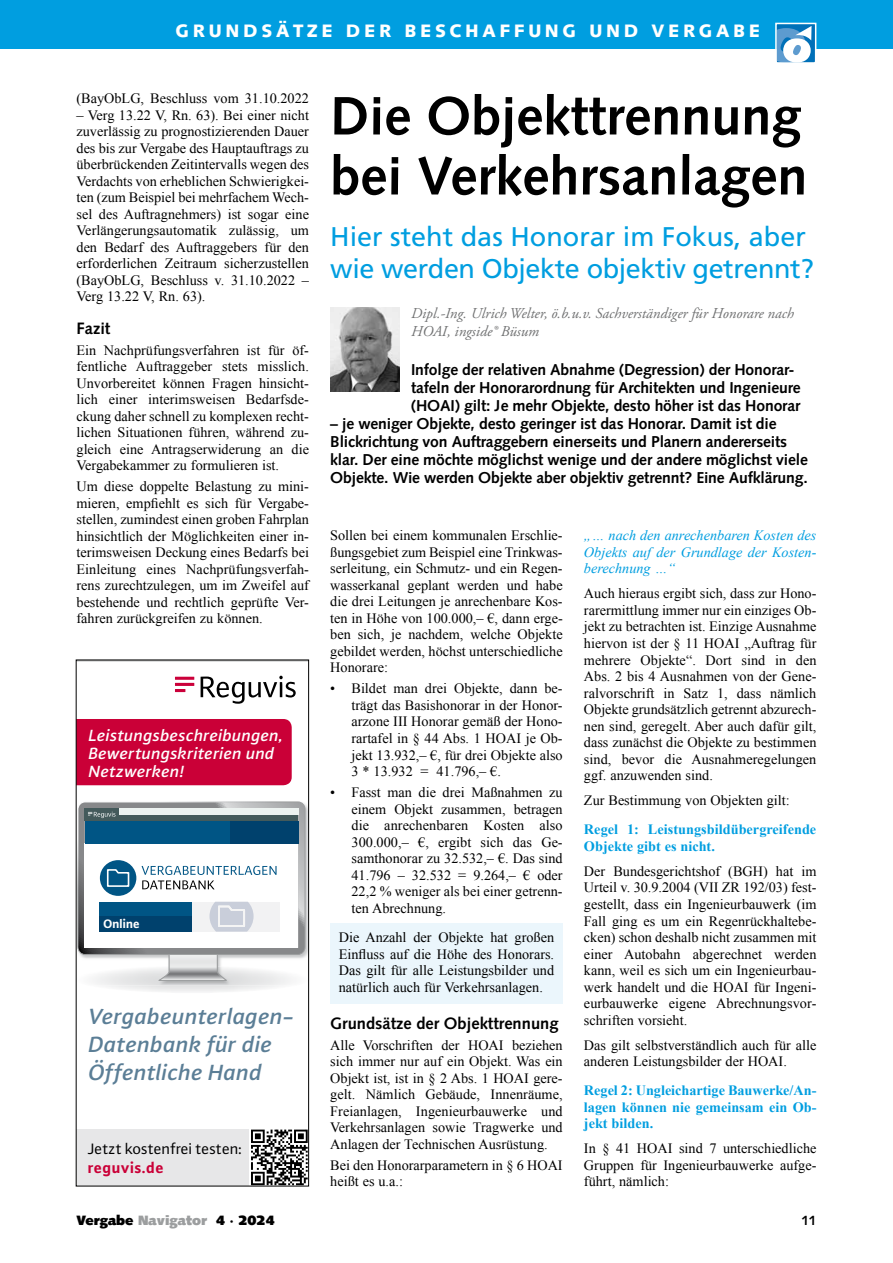
<style>
.page{position:relative;width:893px;height:1263px;background:#fff}
.page>*{position:absolute;margin:0;border:0;box-sizing:border-box;transform-origin:0 0}
.t1{font:700 54px/60px "Syntax LT";color:#000}
.t2{font:27px/32.4px "Frutiger";letter-spacing:-.015em;color:#009ee0}
.t3{font:italic 500 23.4px/28px "Plus Sans Pro";letter-spacing:.005em;color:#5b7e96}
.t4{font:900 18px "Syntax LT";letter-spacing:.2em;color:#fff}
.t5{font:italic 500 17.25px/18.3px "Plus Sans Pro";letter-spacing:.005em;color:#fff}
.t6{font:700 16.5px "Syntax LT";color:#000}
.t7{font:16.05px "Plus Sans Pro";letter-spacing:-.01em;color:#000}
.t8{font:700 16.05px "Plus Sans Pro";letter-spacing:.02em;color:#ca0037}
.t9{font:700 15.75px/18px "Syntax LT";letter-spacing:-.01em;color:#000}
.t10{font:italic 15px/18px "Adobe Garamond Pro";color:#707172}
.t11{font:14.25px/16.5px "Times New Roman";color:#000;text-align:justify}
.t12{font:700 14.25px/16.5px "Times New Roman";color:#009ee0}
.t13{font:italic 14.25px/16.5px "Times New Roman";color:#009ee0;text-align:justify}
.t14{font:900 13.5px "Syntax LT";color:#000}
.t15{font:700 13.5px "Syntax LT";color:#000}
.t16{font:700 12.9px "Plus Sans Pro";color:#fff}
.s1{color:#9c9e9f}
</style>
<div class="page">
<div style="left:330px;top:923px;width:233px;height:80px;background:#ebf6fc"></div>
<div style="left:0;top:0;width:893px;height:49px;background:#009ee0"></div>
<svg style="left:775px;top:22px;width:42px;height:41px"></svg>
<img style="left:330px;top:308px;width:69px;height:84px">
<div style="left:76px;top:1129px;width:233px;height:57px;background:#e7e7e8"></div>
<svg style="left:78px;top:802px;width:227px;height:179px"></svg>
<svg style="left:175px;top:689px;width:10px;height:3px"></svg>
<hr style="left:175px;top:683px;width:19px;height:3px;background:#cb003a">
<hr style="left:175px;top:677px;width:19px;height:3px;background:#cb003a">
<svg style="left:201px;top:676px;width:95px;height:28px"></svg>
<div style="left:78px;top:719px;width:214px;height:66px;background:#ca0037"></div>
<div style="left:249px;top:1128px;width:60px;height:58px;background:#fff"></div>
<svg style="left:251px;top:1129px;width:56px;height:55px"></svg>
<div style="left:76px;top:660px;width:233px;height:526px;border:1px solid #000"></div>
<p class="t4" style="left:175px;top:20px;width:84px">GRU NDSÄTZE</p>
<p class="t4" style="left:346px;top:20px;width:16px">DER</p>
<p class="t4" style="left:404px;top:20px;width:30px">BESC</p>
<p class="t4" style="left:465px;top:20px;width:33px">HAFFU</p>
<p class="t4" style="left:545px;top:20px;width:140px">NG U ND VERGABE</p>
<p class="t11" style="left:77px;top:90px;width:234px">(BayObLG, Beschluss vom 31.10.2022</p>
<p class="t11" style="left:77px;top:107px;width:234px">– Verg 13.22 V, Rn. 63). Bei einer nicht zuverlässig zu prognostizierenden Dauer des bis zur Vergabe des Hauptauftrags zu überbrückenden Zeitintervalls wegen des Verdachts von erheblichen Schwierigkei&shy;ten (zum Beispiel bei mehrfachem Wech&shy;sel des Auftragnehmers) ist sogar eine Verlängerungsautomatik zulässig, um den Bedarf des Auftraggebers für den erforderlichen Zeitraum sicherzustellen (BayObLG, Beschluss v. 31.10.2022 – Verg 13.22 V, Rn. 63).</p>
<p class="t6" style="left:77px;top:319px;width:35px">Fazit</p>
<p class="t11" style="left:77px;top:342px;width:234px">Ein Nachprüfungsverfahren ist für öf&shy;fentliche Auftraggeber stets misslich.<br>Unvorbereitet können Fragen hinsicht&shy;lich einer interimsweisen Bedarfsde&shy;ckung daher schnell zu komplexen recht&shy;lichen Situationen führen, während zu&shy;gleich eine Antragserwiderung an die Vergabekammer zu formulieren ist.</p>
<p class="t11" style="left:77px;top:478px;width:234px">Um diese doppelte Belastung zu mini&shy;mieren, empfiehlt es sich für Vergabe&shy;stellen, zumindest einen groben Fahrplan hinsichtlich der Möglichkeiten einer in&shy;terimsweisen Deckung eines Bedarfs bei Einleitung eines Nachprüfungsverfah&shy;rens zurechtzulegen, um im Zweifel auf bestehende und rechtlich geprüfte Ver&shy;fahren zurückgreifen zu können.</p>
<p class="t5" style="left:89px;top:725px;width:196px">Leistungsbeschreibungen,<br>Bewertungs kriterien und<br>Netzwerken!</p>
<p class="t16" style="left:103px;top:914px;width:38px">Online</p>
<h3 class="t3" style="left:89px;top:1001px;width:208px">Vergabeunterlagen-<br>Datenbank für die<br>Öffentliche Hand</h3>
<p class="t7" style="left:88px;top:1138px;width:156px">Jetzt kostenfrei testen:</p>
<p class="t8" style="left:88px;top:1155px;width:78px">reguvis.de</p>
<h1 class="t1" style="left:330px;top:86px;width:479px">Die Objekttrennung bei Verkehrsanlagen</h1>
<h2 class="t2" style="left:330px;top:221px;width:485px">Hier steht das Honorar im Fokus, aber wie werden Objekte objektiv getrennt?</h2>
<p class="t10" style="left:411px;top:304px;width:384px">Dipl.-Ing. Ulrich Welter, ö.b.u.v. Sachverständiger für Honorare nach<br>HOAI, ingside® Büsum</p>
<p class="t9" style="left:411px;top:361px;width:391px">Infolge der relativen Abnahme (Degression) der Honorar&shy;tafeln der Honorarordnung für Architekten und Ingenieure (HOAI) gilt: Je mehr Objekte, desto höher ist das Honorar</p>
<p class="t9" style="left:330px;top:415px;width:479px">– je weniger Objekte, desto geringer ist das Honorar. Damit ist die Blickrichtung von Auftraggebern einerseits und Planern andererseits klar. Der eine möchte möglichst wenige und der andere möglichst viele Objekte. Wie werden Objekte aber objektiv getrennt? Eine Aufklärung.</p>
<p class="t11" style="left:330px;top:527px;width:234px">Sollen bei einem kommunalen Erschlie&shy;ßungsgebiet zum Beispiel eine Trinkwas&shy;serleitung, ein Schmutz- und ein Regen&shy;wasserkanal geplant werden und habe die drei Leitungen je anrechenbare Kos&shy;ten in Höhe von 100.000,– €, dann erge&shy;ben sich, je nachdem, welche Objekte gebildet werden, höchst unterschiedliche Honorare:</p>
<p class="t11" style="left:351px;top:680px;width:213px;text-indent:-21px">• Bildet man drei Objekte, dann be&shy;trägt das Basishonorar in der Honor&shy;arzone III Honorar gemäß der Hono&shy;rartafel in § 44 Abs. 1 HOAI je Ob&shy;jekt 13.932,– €, für drei Objekte also 3 * 13.932 = 41.796,– €.</p>
<p class="t11" style="left:351px;top:784px;width:213px;text-indent:-21px">• Fasst man die drei Maßnahmen zu einem Objekt zusammen, betragen die anrechenbaren Kosten also 300.000,– €, ergibt sich das Ge&shy;samthonorar zu 32.532,– €. Das sind 41.796 – 32.532 = 9.264,– € oder 22,2 % weniger als bei einer getrenn&shy;ten Abrechnung.</p>
<p class="t11" style="left:339px;top:929px;width:217px">Die Anzahl der Objekte hat großen Einfluss auf die Höhe des Honorars.<br>Das gilt für alle Leistungsbilder und natürlich auch für Verkehrsanlagen.</p>
<p class="t6" style="left:330px;top:1014px;width:230px">Grundsätze der Objekttrennung</p>
<p class="t11" style="left:330px;top:1036px;width:234px">Alle Vorschriften der HOAI beziehen sich immer nur auf ein Objekt. Was ein Objekt ist, ist in § 2 Abs. 1 HOAI gere&shy;gelt. Nämlich Gebäude, Innenräume, Freianlagen, Ingenieurbauwerke und Verkehrsanlagen sowie Tragwerke und Anlagen der Technischen Ausrüstung.</p>
<p class="t11" style="left:330px;top:1157px;width:234px">Bei den Honorarparametern in § 6 HOAI heißt es u.a.:</p>
<p class="t13" style="left:584px;top:527px;width:234px">„… nach den anrechenbaren Kosten des Objekts auf der Grundlage der Kosten&shy;berechnung …“</p>
<p class="t11" style="left:584px;top:585px;width:234px">Auch hieraus ergibt sich, dass zur Hono&shy;rarermittlung immer nur ein einziges Ob&shy;jekt zu betrachten ist. Einzige Ausnahme hiervon ist der § 11 HOAI „Auftrag für mehrere Objekte“. Dort sind in den Abs. 2 bis 4 Ausnahmen von der Gene&shy;ralvorschrift in Satz 1, dass nämlich Objekte grundsätzlich getrennt abzurech&shy;nen sind, geregelt. Aber auch dafür gilt, dass zunächst die Objekte zu bestimmen sind, bevor die Ausnahmeregelungen ggf. anzuwenden sind.</p>
<p class="t11" style="left:584px;top:792px;width:207px">Zur Bestimmung von Objekten gilt:</p>
<p class="t12" style="left:584px;top:821px;width:234px">Regel 1: Leistungsbildübergreifende<br>Objekte gibt es nicht.</p>
<p class="t11" style="left:584px;top:863px;width:234px">Der Bundesgerichtshof (BGH) hat im Urteil v. 30.9.2004 (VII ZR 192/03) fest&shy;gestellt, dass ein Ingenieurbauwerk (im Fall ging es um ein Regenrückhaltebe&shy;cken) schon deshalb nicht zusammen mit einer Autobahn abgerechnet werden kann, weil es sich um ein Ingenieurbau&shy;werk handelt und die HOAI für Ingeni&shy;eurbauwerke eigene Abrechnungsvor&shy;schriften vorsieht.</p>
<p class="t11" style="left:584px;top:1036px;width:234px">Das gilt selbstverständlich auch für alle anderen Leistungsbilder der HOAI.</p>
<p class="t12" style="left:584px;top:1082px;width:234px;text-align:justify">Regel 2: Ungleichartige Bauwerke/An&shy;lagen können nie gemeinsam ein Ob&shy;jekt bilden.</p>
<p class="t11" style="left:584px;top:1140px;width:234px">In § 41 HOAI sind 7 unterschiedliche Gruppen für Ingenieurbauwerke aufge&shy;führt, nämlich:</p>
<p class="t14" style="left:77px;top:1212px;width:200px">Vergabe <span class="s1">Navigator</span> 4 · 2024</p>
<p class="t15" style="left:801px;top:1212px;width:17px">11</p>
</div>
